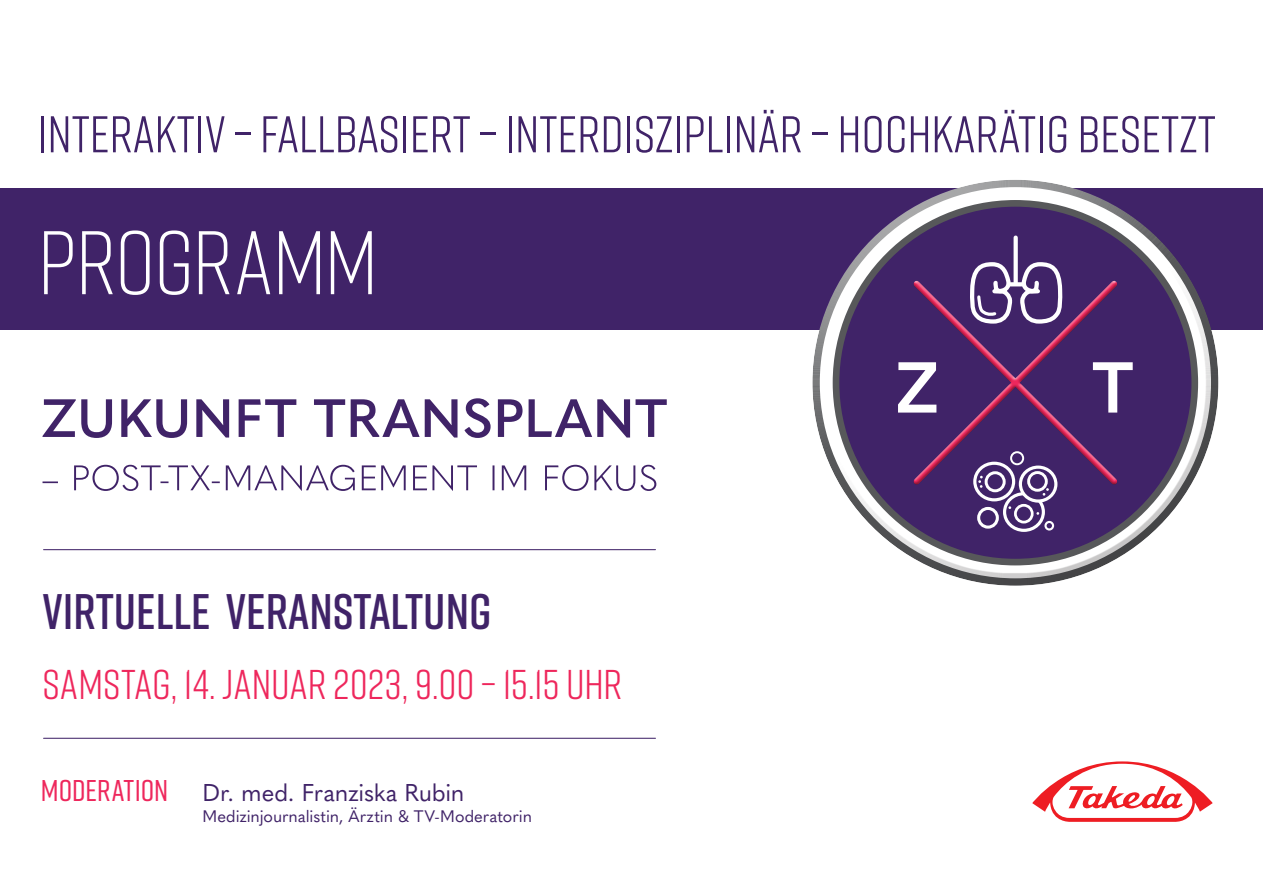
<style>
.page{position:relative;width:1263px;height:893px;background:#fff}
.page>*{position:absolute;margin:0;border:0;box-sizing:border-box;transform-origin:0 0}
.t1{font:300 90px "Rift";letter-spacing:-.015em;color:#fff}
.t2{font:51.45px "Rift";color:#402368}
.t3{font:600 49.95px "Rift";color:#402368}
.t4{font:41.55px "Rift";color:#ee275c}
.t5{font:500 30px "Rift";letter-spacing:-.005em;color:#ee275c}
.t6{font:24px "Quasimoda";letter-spacing:-.01em;color:#402368}
.t7{font:16.5px "Quasimoda";letter-spacing:-.005em;color:#402368}
</style>
<div class="page">
<div style="left:0;top:189px;width:1263px;height:141px;background:#402368"></div>
<svg style="left:1032px;top:761px;width:181px;height:61px"></svg>
<div style="left:811px;top:179px;width:408px;height:297px;background:#fff;opacity:.75"></div>
<div style="left:811px;top:246px;width:408px;height:340px;background:#231f20;opacity:.3"></div>
<div style="left:836px;top:203px;width:359px;height:359px;background:#402368;border-radius:50%"></div>
<div style="left:977px;top:507px;width:22px;height:22px;border:3px solid #fff;border-radius:50%"></div>
<div style="left:973px;top:462px;width:42px;height:39px;border:3px solid #fff;border-radius:50%"></div>
<div style="left:1003px;top:492px;width:42px;height:40px;border:3px solid #fff;border-radius:50%"></div>
<svg style="left:1020px;top:467px;width:36px;height:34px"></svg>
<div style="left:1019px;top:465px;width:39px;height:38px;border:3px solid #fff;border-radius:50%"></div>
<div style="left:1044px;top:521px;width:10px;height:9px;border:2px solid #fff;border-radius:50%"></div>
<div style="left:1014px;top:504px;width:19px;height:19px;border:3px solid #fff;border-radius:50%"></div>
<svg style="left:898px;top:262px;width:235px;height:234px"></svg>
<div style="left:1013px;top:238px;width:5px;height:45px;background:#fff"></div>
<svg style="left:1010px;top:282px;width:13px;height:4px"></svg>
<svg style="left:43px;top:465px;width:613px;height:26px"></svg>
<svg style="left:43px;top:398px;width:624px;height:40px"></svg>
<hr style="left:44px;top:549px;width:611px;height:1px;background:#402368">
<hr style="left:44px;top:738px;width:611px;height:1px;background:#402368">
<p class="t2" style="left:37px;top:98px;width:1180px">INTERAKTIV – FALLBASIERT – INTERDISZIPLINÄR – HOCHKARÄTIG BESETZT</p>
<p class="t1" style="left:38px;top:200px;width:342px">PROGRAMM</p>
<p class="t3" style="left:43px;top:576px;width:450px">VIRTUELLE VERANSTALTUNG</p>
<p class="t4" style="left:43px;top:655px;width:581px">SAMSTAG, 14. JANUAR 2023, 9.00 – 15.15 UHR</p>
<p class="t5" style="left:41px;top:769px;width:129px">MODERATION</p>
<p class="t6" style="left:203px;top:774px;width:263px">Dr. med. Franziska Rubin</p>
<p class="t7" style="left:203px;top:803px;width:331px">Medizinjournalistin, Ärztin &amp; TV-Moderatorin</p>
</div>
